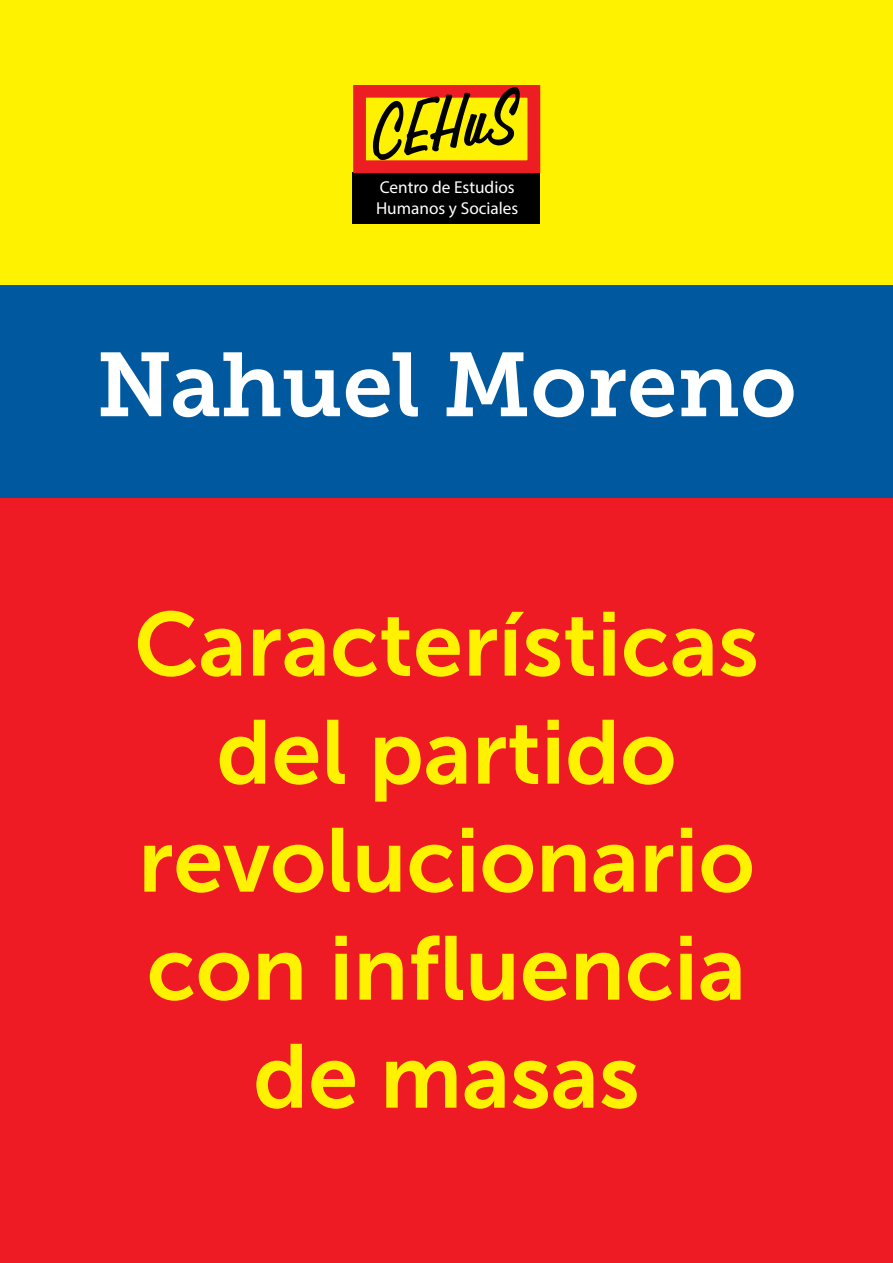
<style>
.page{position:relative;width:893px;height:1263px;background:#fff}
.page>*{position:absolute;margin:0;border:0;box-sizing:border-box;transform-origin:0 0}
.t1{font:90px/108px "Museo Sans 700";color:#fef200;text-align:center}
.t2{font:90px "Museo Slab 700";color:#fff}
.t3{font:italic 76.5px "Cg Trophy";color:#000}
.t4{font:17.25px/20.7px "Myriad Pro";color:#fff}
</style>
<div class="page">
<div style="left:0;top:0;width:893px;height:285px;background:#fef200"></div>
<div style="left:353px;top:172px;width:187px;height:52px;background:#000"></div>
<div style="left:353px;top:85px;width:187px;height:88px;border:13px solid #ed1d24"></div>
<svg style="left:371px;top:85px;width:150px;height:77px"></svg>
<div style="left:0;top:497px;width:893px;height:766px;background:#ee1b24"></div>
<div style="left:0;top:285px;width:893px;height:212px;background:#00589f"></div>
<p class="t3" style="left:362px;top:92px;width:150px;rotate:-7deg">CEHuS</p>
<p class="t4" style="left:376px;top:177px;width:144px">Centro de Estudios<br>Humanos y Sociales</p>
<p class="t2" style="left:96px;top:334px;width:702px">Nahuel Moreno</p>
<p class="t1" style="left:134px;top:590px;width:626px">Características del partido revolucionario con influencia de masas</p>
</div>
